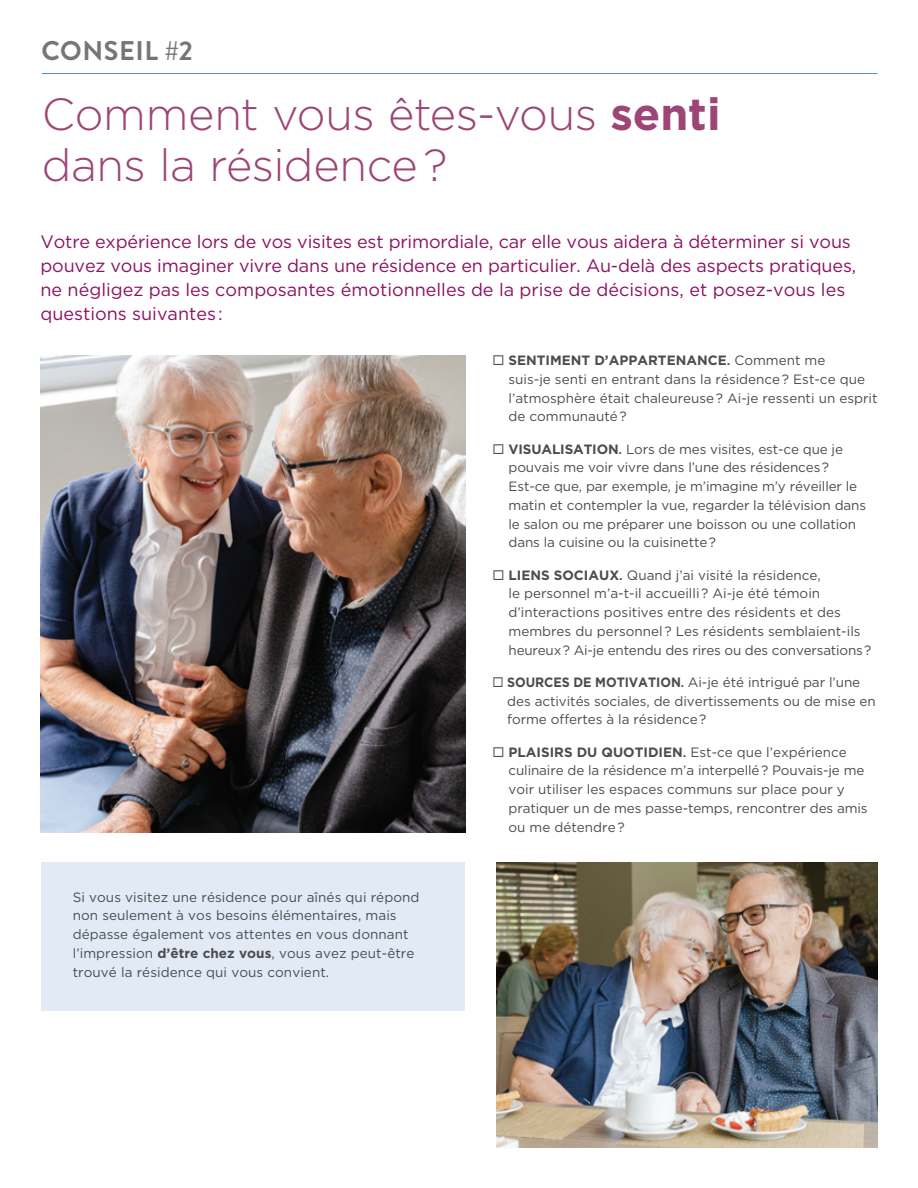
<style>
.page{position:relative;width:918px;height:1188px;background:#fff}
.page>*{position:absolute;margin:0;border:0;box-sizing:border-box;transform-origin:0 0}
.t1{font:300 45px/51px "Gotham HTF";letter-spacing:-.01em;color:#9d4575}
.t2{font:700 27px "Brandon Grotesque";letter-spacing:.02em;color:#797479}
.t3{font:18px/24px "Gotham HTF";letter-spacing:-.01em;color:#8c1260}
.t4{font:13.5px/18.8px "Gotham HTF";color:#4b4c4d}
.s1{font-weight:700}
.s2{font-weight:500}
</style>
<div class="page">
<div style="left:41px;top:862px;width:424px;height:149px;background:#e2eaf6"></div>
<hr style="left:42px;top:73px;width:835px;height:1px;background:#4e8ecb">
<img style="left:40px;top:355px;width:426px;height:478px">
<img style="left:497px;top:862px;width:381px;height:286px">
<p class="t2" style="left:41px;top:31px;width:153px">CONSEIL #2</p>
<h1 class="t1" style="left:42px;top:88px;width:680px">Comment vous êtes-vous <span class="s1">senti </span>dans la résidence?</h1>
<p class="t3" style="left:40px;top:229px;width:817px">Votre expérience lors de vos visites est primordiale, car elle vous aidera à déterminer si vous pouvez vous imaginer vivre dans une résidence en particulier. Au-delà des aspects pratiques, ne négligez pas les composantes émotionnelles de la prise de décisions, et posez-vous les questions suivantes:</p>
<p class="t4" style="left:509px;top:351px;width:370px;text-indent:-16px">◻ <span class="s1">SENTIMENT D’APPARTENANCE</span><span class="s2">.</span> Comment me<br>suis-je senti en entrant dans la résidence? Est-ce que l’atmosphère était chaleureuse? Ai-je ressenti un esprit de communauté?</p>
<p class="t4" style="left:509px;top:439px;width:359px;text-indent:-16px">◻ <span class="s1">VISUALISATION</span><span class="s2">.</span> Lors de mes visites, est-ce que je pouvais me voir vivre dans l’une des résidences?<br>Est-ce que, par exemple, je m’imagine m’y réveiller le matin et contempler la vue, regarder la télévision dans le salon ou me préparer une boisson ou une collation dans la cuisine ou la cuisinette?</p>
<p class="t4" style="left:509px;top:565px;width:364px;text-indent:-16px">◻ <span class="s1">LIENS SOCIAUX</span><span class="s2">.</span> Quand j’ai visité la résidence,<br>le personnel m’a-t-il accueilli? Ai-je été témoin d’interactions positives entre des résidents et des membres du personnel? Les résidents semblaient-ils heureux? Ai-je entendu des rires ou des conversations?</p>
<p class="t4" style="left:507px;top:672px;width:370px;text-indent:-15px">◻ <span class="s1">SOURCES DE MOTIVATION</span><span class="s2">.</span> Ai-je été intrigué par l’une des activités sociales, de divertissements ou de mise en forme offertes à la résidence?</p>
<p class="t4" style="left:509px;top:742px;width:361px;text-indent:-16px">◻ <span class="s1">PLAISIRS DU QUOTIDIEN</span><span class="s2">.</span> Est-ce que l’expérience culinaire de la résidence m’a interpellé? Pouvais-je me voir utiliser les espaces communs sur place pour y pratiquer un de mes passe-temps, rencontrer des amis ou me détendre?</p>
<p class="t4" style="left:73px;top:887px;width:348px">Si vous visitez une résidence pour aînés qui répond non seulement à vos besoins élémentaires, mais dépasse également vos attentes en vous donnant l’impression <span class="s1">d’être chez vous</span>, vous avez peut-être trouvé la résidence qui vous convient.</p>
</div>
